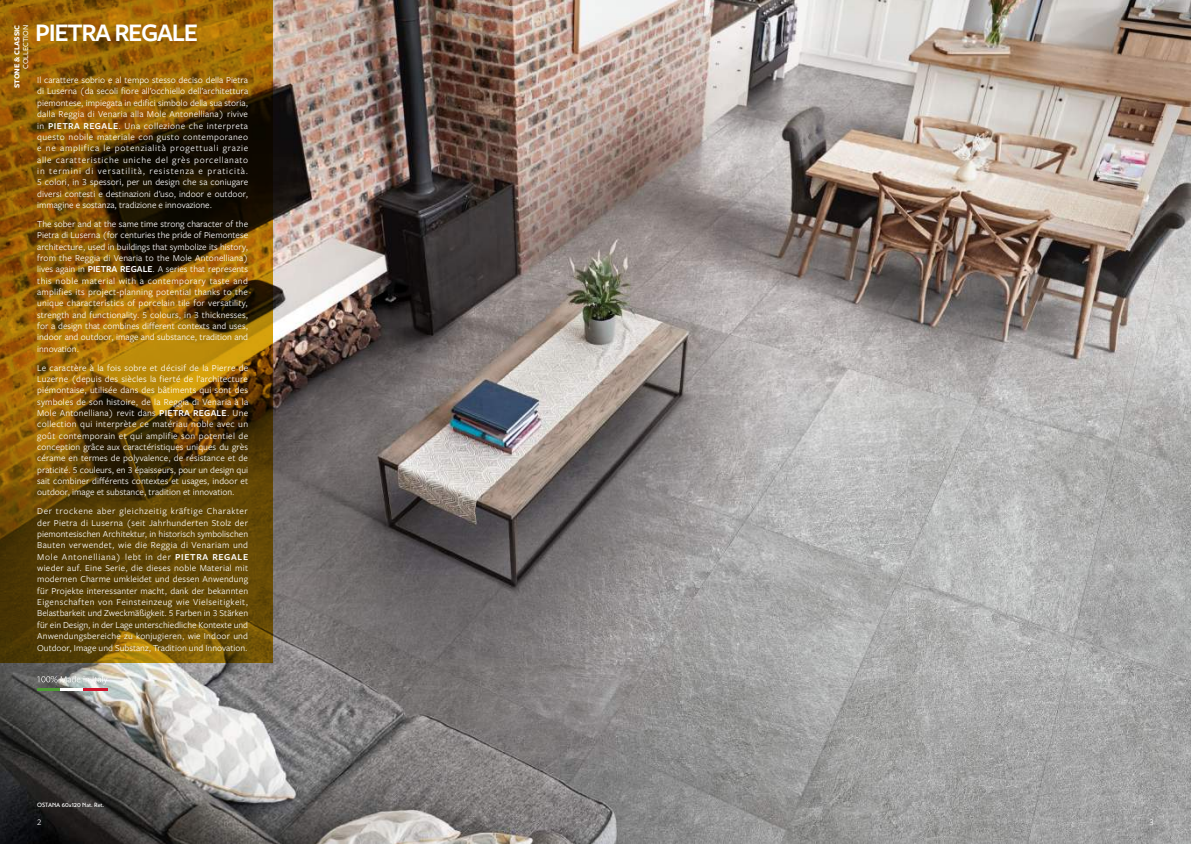
<style>
.page{position:relative;width:1191px;height:844px;background:#fff}
.page>*{position:absolute;margin:0;border:0;box-sizing:border-box;transform-origin:0 0}
.t1{font:600 26.25px "Freight Sans Pro";letter-spacing:-.05em;color:#fff}
.t2{font:9.45px/11.4px "Freight Sans Pro";color:#fff;text-align:justify}
.t3{font:8.75px "Freight Sans Pro";color:#fff}
.t4{font:700 7.88px "Freight Sans Pro";color:#fff}
.t5{font:500 7.88px "Freight Sans Pro";color:#fff}
.t6{font:500 6.12px "Transat";letter-spacing:-.005em;color:#fff}
.s1{font-weight:600}
</style>
<div class="page">
<img style="left:0;top:0;width:1191px;height:843px">
<svg style="left:0;top:0;width:273px;height:663px"></svg>
<svg style="left:37px;top:675px;width:70px;height:9px"></svg>
<hr style="left:37px;top:687px;width:23px;height:3px;background:#4d9c34">
<hr style="left:60px;top:687px;width:23px;height:3px;background:#fff">
<hr style="left:83px;top:687px;width:24px;height:3px;background:#cd132c">
<p class="t4" style="left:12px;top:88px;width:65px;rotate:-90deg">STONE &amp; CLASSIC</p>
<p class="t5" style="left:20px;top:69px;width:46px;rotate:-90deg">COLLECTION</p>
<h1 class="t1" style="left:35px;top:15px;width:165px">PIETRA REGALE</h1>
<p class="t2" style="left:37px;top:74px;width:212px">Il carattere sobrio e al tempo stesso deciso della Pietra di Luserna (da secoli fiore all’occhiello dell’architettura piemontese, impiegata in edifici simbolo della sua storia, dalla Reggia di Venaria alla Mole Antonelliana) rivive in <span class="s1">PIETRA REGALE</span>. Una collezione che interpreta questo nobile materiale con gusto contemporaneo e ne amplifica le potenzialità progettuali grazie alle caratteristiche uniche del grès porcellanato in termini di versatilità, resistenza e praticità.<br>5 colori, in 3 spessori, per un design che sa coniugare diversi contesti e destinazioni d’uso, indoor e outdoor, immagine e sostanza, tradizione e innovazione.</p>
<p class="t2" style="left:37px;top:218px;width:212px">The sober and at the same time strong character of the Pietra di Luserna (for centuries the pride of Piemontese architecture, used in buildings that symbolize its history, from the Reggia di Venaria to the Mole Antonelliana) lives again in <span class="s1">PIETRA REGALE</span>. A series that represents this noble material with a contemporary taste and amplifies its project-planning potential thanks to the unique characteristics of porcelain tile for versatility, strength and functionality. 5 colours, in 3 thicknesses, for a design that combines different contexts and uses, indoor and outdoor, image and substance, tradition and innovation.</p>
<p class="t2" style="left:37px;top:361px;width:212px">Le caractère à la fois sobre et décisif de la Pierre de Luzerne (depuis des siècles la fierté de l’architecture piémontaise, utilisée dans des bâtiments qui sont des symboles de son histoire, de la Reggia di Venaria à la Mole Antonelliana) revit dans <span class="s1">PIETRA REGALE</span>. Une collection qui interprète ce matériau noble avec un goût contemporain et qui amplifie son potentiel de conception grâce aux caractéristiques uniques du grès cérame en termes de polyvalence, de résistance et de praticité. 5 couleurs, en 3 épaisseurs, pour un design qui sait combiner différents contextes et usages, indoor et outdoor, image et substance, tradition et innovation.</p>
<p class="t2" style="left:37px;top:505px;width:212px">Der trockene aber gleichzeitig kräftige Charakter der Pietra di Luserna (seit Jahrhunderten Stolz der piemontesischen Architektur, in historisch symbolischen Bauten verwendet, wie die Reggia di Venariam und Mole Antonelliana) lebt in der <span class="s1">PIETRA REGALE </span>wieder auf. Eine Serie, die dieses noble Material mit modernen Charme umkleidet und dessen Anwendung für Projekte interessanter macht, dank der bekannten Eigenschaften von Feinsteinzeug wie Vielseitigkeit, Belastbarkeit und Zweckmäßigkeit. 5 Farben in 3 Stärken für ein Design, in der Lage unterschiedliche Kontexte und Anwendungsbereiche zu konjugieren, wie Indoor und Outdoor, Image und Substanz, Tradition und Innovation.</p>
<p class="t6" style="left:37px;top:800px;width:68px">OSTANA 60x120 Nat. Ret.</p>
<p class="t3" style="left:37px;top:816px;width:6px">2</p>
<p class="t3" style="left:1149px;top:816px;width:6px">3</p>
</div>
